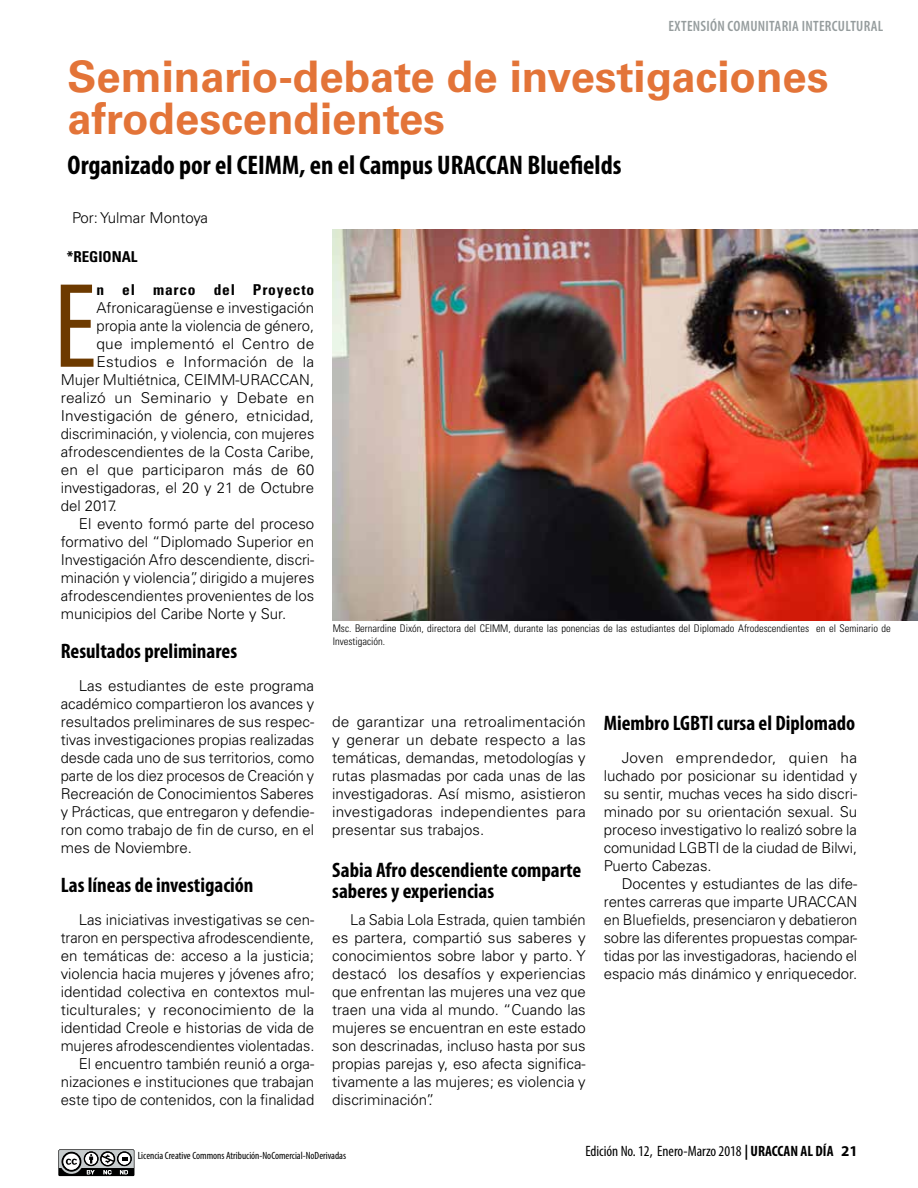
<style>
.page{position:relative;width:918px;height:1188px;background:#fff}
.page>*{position:absolute;margin:0;border:0;box-sizing:border-box;transform-origin:0 0}
.t1{font:condensed 121.8px "Myriad Pro";color:#6d3a00}
.t2{font:700 43.5px/42px "Univers LT Std";color:#e37438}
.t3{font:700 condensed 27px "Myriad Pro";color:#000}
.t4{font:700 condensed 21px/21px "Myriad Pro";color:#000}
.t5{font:300 15px/18px "Univers LT Std";color:#000;text-align:justify}
.t6{font:condensed 15px "Myriad Pro";color:#000}
.t7{font:600 condensed 15px "Myriad Pro";letter-spacing:.02em;color:#959c9d}
.t8{font:700 condensed 15px "Univers LT Std";letter-spacing:.05em;color:#000}
.t9{font:700 condensed 15px "Univers LT Std";color:#000}
.t10{font:300 condensed 10.5px/12.6px "Univers LT Std";color:#000}
.t11{font:condensed 10.5px "Myriad Pro";color:#000}
.s1{font-weight:700}
.s2{font-weight:700;font-stretch:normal}
</style>
<div class="page">
<svg style="left:59px;top:1150px;width:75px;height:26px"></svg>
<img style="left:333px;top:230px;width:585px;height:390px">
<p class="t7" style="left:669px;top:18px;width:216px">EXTENSIÓN COMUNITARIA INTERCULTURAL</p>
<h2 class="t2" style="left:68px;top:56px;width:763px">Seminario-debate de investigaciones afrodescendientes</h2>
<h3 class="t3" style="left:68px;top:148px;width:556px">Organizado por el CEIMM, en el Campus URACCAN Bluefields</h3>
<p class="t5" style="left:72px;top:208px;width:138px">Por: Yulmar Montoya</p>
<p class="t9" style="left:67px;top:247px;width:72px">*REGIONAL</p>
<h1 class="t1" style="left:53px;top:253px;width:45px">E</h1>
<p class="t8" style="left:97px;top:280px;width:219px">n el marco del Proyecto</p>
<p class="t5" style="left:97px;top:298px;width:219px">Afronicaragüense e investigación</p>
<p class="t5" style="left:97px;top:316px;width:219px">propia ante la violencia de género,</p>
<p class="t5" style="left:97px;top:334px;width:219px">que implementó el Centro de</p>
<p class="t5" style="left:97px;top:352px;width:219px">Estudios e Información de la</p>
<p class="t5" style="left:61px;top:370px;width:255px">Mujer Multiétnica, CEIMM-URACCAN,</p>
<p class="t5" style="left:61px;top:388px;width:255px">realizó un Seminario y Debate en</p>
<p class="t5" style="left:61px;top:406px;width:255px">Investigación de género, etnicidad,</p>
<p class="t5" style="left:61px;top:424px;width:255px">discriminación, y violencia, con mujeres</p>
<p class="t5" style="left:61px;top:442px;width:255px">afrodescendientes de la Costa Caribe,</p>
<p class="t5" style="left:61px;top:460px;width:255px">en el que participaron más de 60</p>
<p class="t5" style="left:61px;top:478px;width:255px">investigadoras, el 20 y 21 de Octubre</p>
<p class="t5" style="left:61px;top:496px;width:58px">del 2017.</p>
<p class="t5" style="left:79px;top:514px;width:237px">El evento formó parte del proceso</p>
<p class="t5" style="left:61px;top:532px;width:255px">formativo del “Diplomado Superior en</p>
<p class="t5" style="left:61px;top:550px;width:255px">Investigación Afro descendiente, discri-</p>
<p class="t5" style="left:61px;top:568px;width:255px">minación y violencia”, dirigido a mujeres</p>
<p class="t5" style="left:61px;top:586px;width:255px">afrodescendientes provenientes de los</p>
<p class="t5" style="left:61px;top:604px;width:227px">municipios del Caribe Norte y Sur.</p>
<h3 class="t4" style="left:61px;top:640px;width:178px">Resultados preliminares</h3>
<p class="t5" style="left:61px;top:676px;width:255px;text-indent:18px">Las estudiantes de este programa académico compartieron los avances y resultados preliminares de sus respec&shy;tivas investigaciones propias realizadas desde cada uno de sus territorios, como parte de los diez procesos de Creación y Recreación de Conocimientos Saberes y Prácticas, que entregaron y defendie&shy;ron como trabajo de fin de curso, en el mes de Noviembre.</p>
<h3 class="t4" style="left:61px;top:874px;width:194px">Las líneas de investigación</h3>
<p class="t5" style="left:61px;top:910px;width:255px;text-align:right">Las iniciativas investigativas se cen&shy;traron en perspectiva afrodescendiente, en temáticas de: acceso a la justicia; violencia hacia mujeres y jóvenes afro; identidad colectiva en contextos mul&shy;ticulturales; y reconocimiento de la identidad Creole e historias de vida de mujeres afrodescendientes violentadas.<br>El encuentro también reunió a orga&shy;nizaciones e instituciones que trabajan este tipo de contenidos, con la finalidad</p>
<p class="t10" style="left:333px;top:622px;width:560px">Msc. Bernardine Dixón, directora del CEIMM, durante las ponencias de las estudiantes del Diplomado Afrodescendientes en el Seminario de<br>Investigación.</p>
<p class="t5" style="left:332px;top:712px;width:255px">de garantizar una retroalimentación y generar un debate respecto a las temáticas, demandas, metodologías y rutas plasmadas por cada unas de las investigadoras. Así mismo, asistieron investigadoras independientes para presentar sus trabajos.</p>
<h3 class="t4" style="left:332px;top:859px;width:251px">Sabia Afro descendiente comparte saberes y experiencias</h3>
<p class="t5" style="left:332px;top:910px;width:255px;text-indent:18px">La Sabia Lola Estrada, quien también es partera, compartió sus saberes y conocimientos sobre labor y parto. Y destacó los desafíos y experiencias que enfrentan las mujeres una vez que traen una vida al mundo. “Cuando las mujeres se encuentran en este estado son descrinadas, incluso hasta por sus propias parejas y, eso afecta significa&shy;tivamente a las mujeres; es violencia y discriminación”.</p>
<h3 class="t4" style="left:604px;top:712px;width:253px">Miembro LGBTI cursa el Diplomado</h3>
<p class="t5" style="left:604px;top:748px;width:255px;text-indent:18px">Joven emprendedor, quien ha luchado por posicionar su identidad y su sentir, muchas veces ha sido discri&shy;minado por su orientación sexual. Su proceso investigativo lo realizó sobre la comunidad LGBTI de la ciudad de Bilwi, Puerto Cabezas.</p>
<p class="t5" style="left:604px;top:874px;width:255px;text-indent:18px">Docentes y estudiantes de las dife&shy;rentes carreras que imparte URACCAN en Bluefields, presenciaron y debatieron sobre las diferentes propuestas compar&shy;tidas por las investigadoras, haciendo el espacio más dinámico y enriquecedor.</p>
<p class="t11" style="left:138px;top:1149px;width:210px">Licencia Creative Commons Atribución-NoComercial-NoDerivadas</p>
<p class="t6" style="left:585px;top:1142px;width:274px">Edición No. 12, Enero-Marzo 2018 <span class="s1">| URACCAN AL DÍA</span> <span class="s2">21</span></p>
</div>
